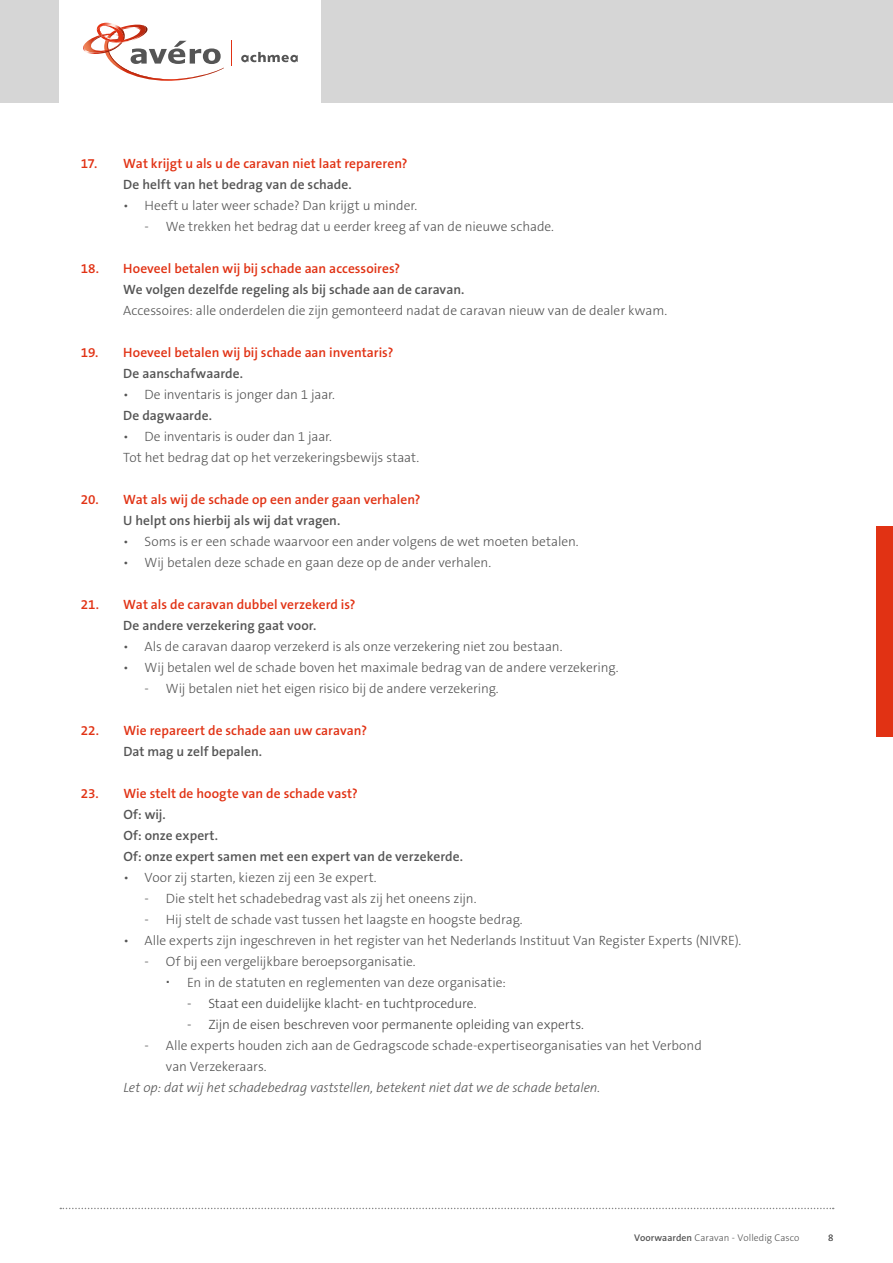
<style>
.page{position:relative;width:893px;height:1263px;background:#fff}
.page>*{position:absolute;margin:0;border:0;box-sizing:border-box;transform-origin:0 0}
.t1{font:300 13.5px/21px "The Sans B3";letter-spacing:-.005em;color:#555}
.t2{font:600 13.5px "The Sans B6";letter-spacing:.005em;color:#e13214}
.t3{font:600 13.5px/21px "The Sans B6";letter-spacing:.005em;color:#555}
.t4{font:300 13.5px "The Sans B3";letter-spacing:-.005em;color:#484848}
.t5{font:italic 300 13.5px "The Sans B3";color:#555}
.t6{font:300 9.75px "The Sans B3";letter-spacing:.005em;color:#555}
.s1{font-family:"The Sans B6";font-weight:600}
</style>
<div class="page">
<div style="left:0;top:0;width:893px;height:103px;background:#d6d6d6"></div>
<div style="left:60px;top:0;width:261px;height:103px;background:#fff"></div>
<svg style="left:241px;top:52px;width:57px;height:10px"></svg>
<svg style="left:83px;top:22px;width:141px;height:59px"></svg>
<svg style="left:231px;top:41px;width:1px;height:25px"></svg>
<svg style="left:60px;top:1208px;width:774px;height:1px"></svg>
<div style="left:876px;top:526px;width:17px;height:211px;background:#e13214"></div>
<p class="t2" style="left:81px;top:156px;width:328px">17. Wat krijgt u als u de caravan niet laat repareren?</p>
<p class="t3" style="left:123px;top:175px;width:230px">De helft van het bedrag van de schade.</p>
<p class="t1" style="left:123px;top:196px;width:296px">• Heeft u later weer schade? Dan krijgt u minder.</p>
<p class="t1" style="left:145px;top:217px;width:411px">- We trekken het bedrag dat u eerder kreeg af van de nieuwe schade.</p>
<p class="t2" style="left:81px;top:261px;width:321px">18. Hoeveel betalen wij bij schade aan accessoires?</p>
<p class="t3" style="left:123px;top:280px;width:343px">We volgen dezelfde regeling als bij schade aan de caravan.</p>
<p class="t1" style="left:123px;top:301px;width:545px">Accessoires: alle onderdelen die zijn gemonteerd nadat de caravan nieuw van de dealer kwam.</p>
<p class="t2" style="left:81px;top:345px;width:314px">19. Hoeveel betalen wij bij schade aan inventaris?</p>
<p class="t3" style="left:123px;top:364px;width:121px">De aanschafwaarde.</p>
<p class="t1" style="left:123px;top:385px;width:213px">• De inventaris is jonger dan 1 jaar.</p>
<p class="t3" style="left:123px;top:406px;width:90px">De dagwaarde.</p>
<p class="t1" style="left:123px;top:427px;width:297px">• De inventaris is ouder dan 1 jaar.<br>Tot het bedrag dat op het verzekeringsbewijs staat.</p>
<p class="t2" style="left:81px;top:492px;width:341px">20. Wat als wij de schade op een ander gaan verhalen?</p>
<p class="t3" style="left:123px;top:511px;width:219px">U helpt ons hierbij als wij dat vragen.</p>
<p class="t1" style="left:123px;top:532px;width:457px">• Soms is er een schade waarvoor een ander volgens de wet moeten betalen.</p>
<p class="t1" style="left:123px;top:553px;width:369px">• Wij betalen deze schade en gaan deze op de ander verhalen.</p>
<p class="t2" style="left:81px;top:597px;width:276px">21. Wat als de caravan dubbel verzekerd is?</p>
<p class="t3" style="left:123px;top:616px;width:194px">De andere verzekering gaat voor.</p>
<p class="t1" style="left:123px;top:637px;width:441px">• Als de caravan daarop verzekerd is als onze verzekering niet zou bestaan.</p>
<p class="t1" style="left:123px;top:658px;width:497px">• Wij betalen wel de schade boven het maximale bedrag van de andere verzekering.</p>
<p class="t1" style="left:145px;top:679px;width:356px">- Wij betalen niet het eigen risico bij de andere verzekering.</p>
<p class="t2" style="left:81px;top:723px;width:288px">22. Wie repareert de schade aan uw caravan?</p>
<p class="t3" style="left:123px;top:742px;width:140px">Dat mag u zelf bepalen.</p>
<p class="t2" style="left:81px;top:786px;width:278px">23. Wie stelt de hoogte van de schade vast?</p>
<p class="t3" style="left:123px;top:805px;width:341px">Of: wij.<br>Of: onze expert.<br>Of: onze expert samen met een expert van de verzekerde.</p>
<p class="t1" style="left:123px;top:868px;width:255px">• Voor zij starten, kiezen zij een 3e expert.</p>
<p class="t1" style="left:145px;top:889px;width:333px">- Die stelt het schadebedrag vast als zij het oneens zijn.</p>
<p class="t1" style="left:145px;top:910px;width:380px">- Hij stelt de schade vast tussen het laagste en hoogste bedrag.</p>
<p class="t1" style="left:123px;top:931px;width:620px">• Alle experts zijn ingeschreven in het register van het Nederlands Instituut Van Register Experts (NIVRE).</p>
<p class="t1" style="left:187px;top:952px;width:320px;text-indent:-43px">- Of bij een vergelijkbare beroepsorganisatie.<br>En in de statuten en reglementen van deze organisatie:</p>
<p class="t4" style="left:187px;top:997px;width:291px">- Staat een duidelijke klacht- en tuchtprocedure.</p>
<p class="t4" style="left:187px;top:1018px;width:398px">- Zijn de eisen beschreven voor permanente opleiding van experts.</p>
<p class="t1" style="left:166px;top:1036px;width:537px;text-indent:-21px">- Alle experts houden zich aan de Gedragscode schade-expertiseorganisaties van het Verbond van Verzekeraars.</p>
<p class="t5" style="left:123px;top:1081px;width:479px">Let op: dat wij het schadebedrag vaststellen, betekent niet dat we de schade betalen.</p>
<p class="t6" style="left:634px;top:1233px;width:167px"><span class="s1">Voorwaarden</span> Caravan - Volledig Casco</p>
<p class="t6" style="left:828px;top:1233px;width:7px">8</p>
</div>
